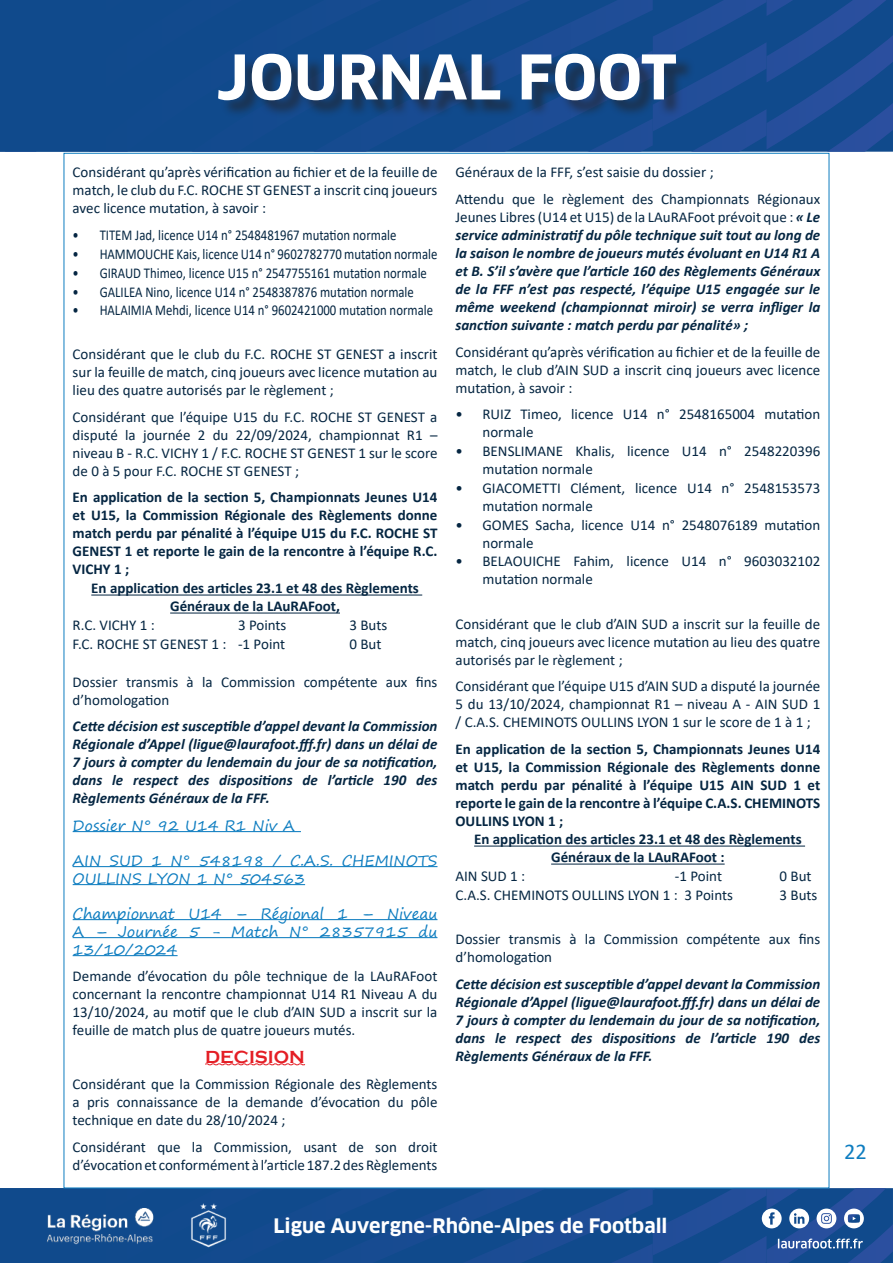
<style>
.page{position:relative;width:893px;height:1263px;background:#fff}
.page>*{position:absolute;margin:0;border:0;box-sizing:border-box;transform-origin:0 0}
.t1{font:700 60px "Clan OT";color:#fff}
.t2{font:22.5px "Calibri";color:#0e7dc0}
.t3{font:700 19.5px "Clan OT";color:#fff}
.t4{font:700 18px "Copperplate Gothic";color:#e41e25}
.t5{font:15px/18px "Calibri";color:#052642}
.t6{font:italic 700 15px/18px "Calibri";color:#052642;text-align:justify}
.t7{font:700 15px/18px "Calibri";color:#052642;text-align:justify}
.t8{font:15px "Calibri";color:#052642;scale:.85 1}
.t9{font:15px/18px "Segoe Print";color:#0e7dc0}
.s1{font-weight:400;font-style:normal}
</style>
<div class="page">
<svg style="left:0;top:0;width:893px;height:152px;background:#144a8f"></svg>
<svg style="left:0;top:1188px;width:893px;height:75px;background:#1c5193"></svg>
<hr style="left:91px;top:594px;width:331px;height:1px;background:#052642">
<hr style="left:170px;top:612px;width:170px;height:1px;background:#052642">
<hr style="left:73px;top:831px;width:228px;height:1px;background:#0e7dc0">
<hr style="left:73px;top:866px;width:364px;height:1px;background:#0e7dc0">
<hr style="left:73px;top:884px;width:232px;height:1px;background:#0e7dc0">
<hr style="left:73px;top:919px;width:364px;height:1px;background:#0e7dc0">
<hr style="left:73px;top:937px;width:364px;height:1px;background:#0e7dc0">
<hr style="left:73px;top:955px;width:105px;height:1px;background:#0e7dc0">
<svg style="left:205px;top:1063px;width:100px;height:3px"></svg>
<hr style="left:474px;top:845px;width:331px;height:1px;background:#052642">
<hr style="left:551px;top:863px;width:174px;height:1px;background:#052642">
<div style="left:221px;top:56px;width:474px;height:62px;background:#231f20;opacity:.56"></div>
<h1 class="t1" style="left:216px;top:42px;width:462px">JOURNAL FOOT</h1>
<p class="t5" style="left:73px;top:163px;width:366px;text-align:justify">Considérant qu’après vérification au fichier et de la feuille de match, le club du F.C. ROCHE ST GENEST a inscrit cinq joueurs avec licence mutation, à savoir :</p>
<p class="t8" style="left:73px;top:225px;width:382px">• TITEM Jad, licence U14 n° 2548481967 mutation normale</p>
<p class="t8" style="left:73px;top:243px;width:431px">• HAMMOUCHE Kais, licence U14 n° 9602782770 mutation normale</p>
<p class="t8" style="left:73px;top:262px;width:418px">• GIRAUD Thimeo, licence U15 n° 2547755161 mutation normale</p>
<p class="t8" style="left:73px;top:281px;width:403px">• GALILEA Nino, licence U14 n° 2548387876 mutation normale</p>
<p class="t8" style="left:73px;top:300px;width:425px">• HALAIMIA Mehdi, licence U14 n° 9602421000 mutation normale</p>
<p class="t5" style="left:73px;top:345px;width:366px;text-align:justify">Considérant que le club du F.C. ROCHE ST GENEST a inscrit sur la feuille de match, cinq joueurs avec licence mutation au lieu des quatre autorisés par le règlement ;</p>
<p class="t5" style="left:73px;top:408px;width:366px;text-align:justify">Considérant que l’équipe U15 du F.C. ROCHE ST GENEST a disputé la journée 2 du 22/09/2024, championnat R1 – niveau B - R.C. VICHY 1 / F.C. ROCHE ST GENEST 1 sur le score de 0 à 5 pour F.C. ROCHE ST GENEST ;</p>
<p class="t7" style="left:73px;top:488px;width:366px">En application de la section 5, Championnats Jeunes U14 et U15, la Commission Régionale des Règlements donne match perdu par pénalité à l’équipe U15 du F.C. ROCHE ST GENEST 1 et reporte le gain de la rencontre à l’équipe R.C.<br>VICHY 1 ;</p>
<p class="t7" style="left:91px;top:579px;width:329px;text-align:center">En application des articles 23.1 et 48 des Règlements<br>Généraux de la LAuRAFoot,</p>
<p class="t5" style="left:73px;top:616px;width:84px">R.C. VICHY 1 :</p>
<p class="t5" style="left:238px;top:616px;width:50px">3 Points</p>
<p class="t5" style="left:349px;top:616px;width:39px">3 Buts</p>
<p class="t5" style="left:73px;top:635px;width:214px">F.C. ROCHE ST GENEST 1 : -1 Point</p>
<p class="t5" style="left:349px;top:635px;width:34px">0 But</p>
<p class="t5" style="left:73px;top:672px;width:366px">Dossier transmis à la Commission compétente aux fins d’homologation</p>
<p class="t6" style="left:73px;top:717px;width:366px">Cette décision est susceptible d’appel devant la Commission Régionale d’Appel (ligue@laurafoot.fff.fr) dans un délai de 7 jours à compter du lendemain du jour de sa notification, dans le respect des dispositions de l’article 190 des Règlements Généraux de la FFF.</p>
<p class="t9" style="left:73px;top:816px;width:224px">Dossier N° 92 U14 R1 Niv A</p>
<p class="t9" style="left:73px;top:851px;width:366px">AIN SUD 1 N° 548198 / C.A.S. CHEMINOTS<br>OULLINS LYON 1 N° 504563</p>
<p class="t9" style="left:73px;top:904px;width:366px;text-align:justify">Championnat U14 – Régional 1 – Niveau A – Journée 5 - Match N° 28357915 du 13/10/2024</p>
<p class="t5" style="left:73px;top:967px;width:366px;text-align:justify">Demande d’évocation du pôle technique de la LAuRAFoot concernant la rencontre championnat U14 R1 Niveau A du 13/10/2024, au motif que le club d’AIN SUD a inscrit sur la feuille de match plus de quatre joueurs mutés.</p>
<p class="t4" style="left:205px;top:1046px;width:101px">DECISION</p>
<p class="t5" style="left:73px;top:1075px;width:366px;text-align:justify">Considérant que la Commission Régionale des Règlements a pris connaissance de la demande d’évocation du pôle technique en date du 28/10/2024 ;</p>
<p class="t5" style="left:73px;top:1137px;width:366px">Considérant que la Commission, usant de son droit d’évocation et conformément à l’article 187.2 des Règlements</p>
<p class="t5" style="left:455px;top:159px;width:366px;line-height:26.5px">Généraux de la FFF, s’est saisie du dossier ;<br>Attendu que le règlement des Championnats Régionaux</p>
<p class="t6" style="left:455px;top:207px;width:366px"><span class="s1">Jeunes Libres (U14 et U15) de la LAuRAFoot prévoit que :</span> « Le service administratif du pôle technique suit tout au long de la saison le nombre de joueurs mutés évoluant en U14 R1 A et B. S’il s’avère que l’article 160 des Règlements Généraux de la FFF n’est pas respecté, l’équipe U15 engagée sur le même weekend (championnat miroir) se verra infliger la sanction suivante : match perdu par pénalité» ;</p>
<p class="t5" style="left:455px;top:342px;width:366px;text-align:justify">Considérant qu’après vérification au fichier et de la feuille de match, le club d’AIN SUD a inscrit cinq joueurs avec licence mutation, à savoir :</p>
<p class="t5" style="left:482px;top:405px;width:339px;text-indent:-27px">• RUIZ Timeo, licence U14 n° 2548165004 mutation normale</p>
<p class="t5" style="left:482px;top:441px;width:339px;text-indent:-27px">• BENSLIMANE Khalis, licence U14 n° 2548220396 mutation normale</p>
<p class="t5" style="left:482px;top:478px;width:339px;text-indent:-27px">• GIACOMETTI Clément, licence U14 n° 2548153573 mutation normale</p>
<p class="t5" style="left:482px;top:515px;width:339px;text-indent:-27px">• GOMES Sacha, licence U14 n° 2548076189 mutation normale</p>
<p class="t5" style="left:482px;top:552px;width:339px;text-indent:-27px">• BELAOUICHE Fahim, licence U14 n° 9603032102 mutation normale</p>
<p class="t5" style="left:455px;top:614px;width:366px;text-align:justify">Considérant que le club d’AIN SUD a inscrit sur la feuille de match, cinq joueurs avec licence mutation au lieu des quatre autorisés par le règlement ;</p>
<p class="t5" style="left:455px;top:677px;width:366px;text-align:justify">Considérant que l’équipe U15 d’AIN SUD a disputé la journée 5 du 13/10/2024, championnat R1 – niveau A - AIN SUD 1 / C.A.S. CHEMINOTS OULLINS LYON 1 sur le score de 1 à 1 ;</p>
<p class="t7" style="left:455px;top:739px;width:366px">En application de la section 5, Championnats Jeunes U14 et U15, la Commission Régionale des Règlements donne match perdu par pénalité à l’équipe U15 AIN SUD 1 et reporte le gain de la rencontre à l’équipe C.A.S. CHEMINOTS OULLINS LYON 1 ;</p>
<p class="t7" style="left:474px;top:830px;width:329px;text-align:center">En application des articles 23.1 et 48 des Règlements<br>Généraux de la LAuRAFoot :</p>
<p class="t5" style="left:455px;top:867px;width:71px">AIN SUD 1 :</p>
<p class="t5" style="left:675px;top:867px;width:49px">-1 Point</p>
<p class="t5" style="left:779px;top:867px;width:34px">0 But</p>
<p class="t5" style="left:455px;top:886px;width:279px">C.A.S. CHEMINOTS OULLINS LYON 1 : 3 Points</p>
<p class="t5" style="left:779px;top:886px;width:39px">3 Buts</p>
<p class="t5" style="left:455px;top:930px;width:366px">Dossier transmis à la Commission compétente aux fins d’homologation</p>
<p class="t6" style="left:455px;top:974px;width:366px">Cette décision est susceptible d’appel devant la Commission Régionale d’Appel (ligue@laurafoot.fff.fr) dans un délai de 7 jours à compter du lendemain du jour de sa notification, dans le respect des dispositions de l’article 190 des Règlements Généraux de la FFF.</p>
<h3 class="t3" style="left:273px;top:1214px;width:396px">Ligue Auvergne-Rhône-Alpes de Football</h3>
<h2 class="t2" style="left:844px;top:1135px;width:24px">22</h2>
</div>
